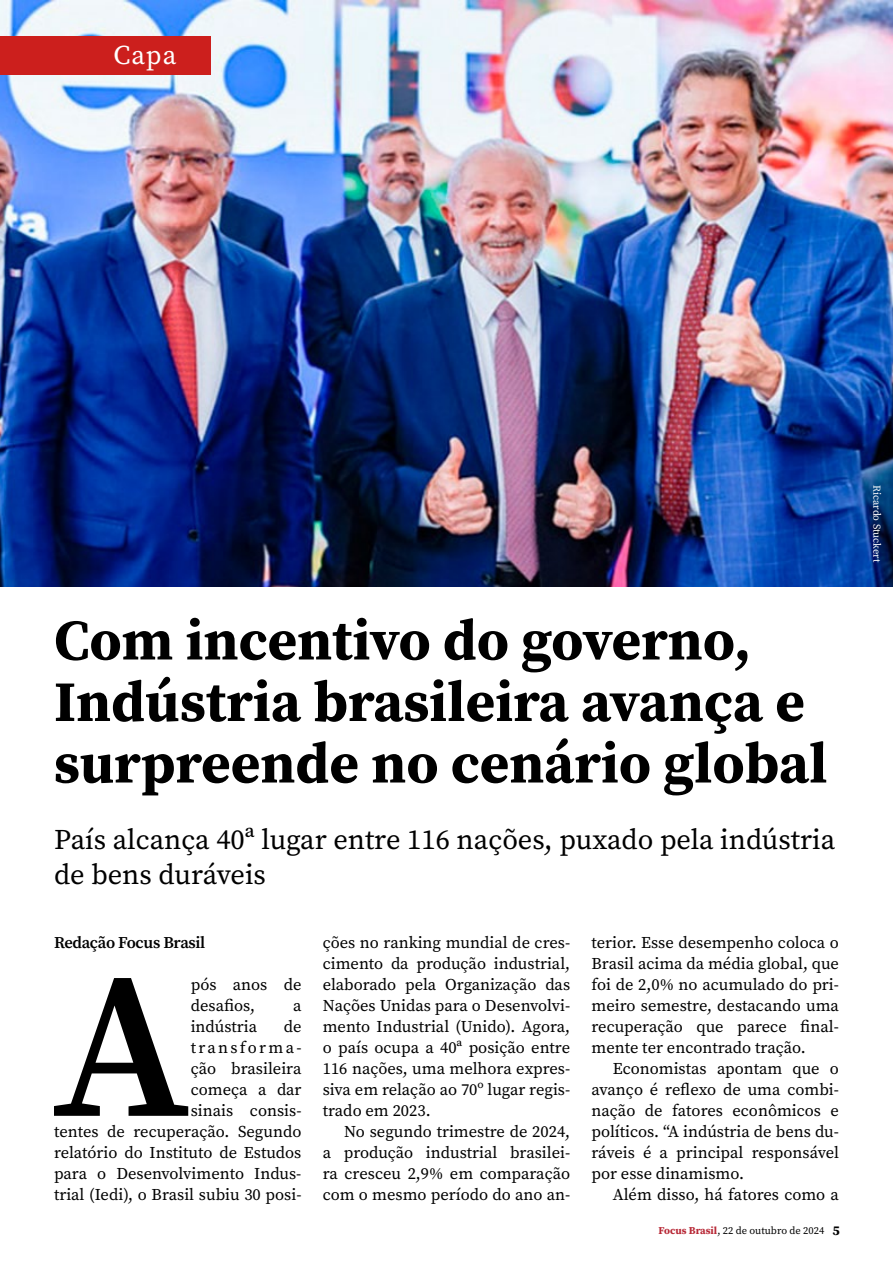
<style>
.page{position:relative;width:893px;height:1263px;background:#fff}
.page>*{position:absolute;margin:0;border:0;box-sizing:border-box;transform-origin:0 0}
.t1{font:600 206.55px "Source Serif Pro";color:#000}
.t2{font:700 57px/61.5px "Source Serif Pro";color:#000}
.t3{font:28.5px/34.2px "Source Serif Pro";color:#000}
.t4{font:27px "Source Serif Pro";color:#fff}
.t5{font:16.5px/21px "Source Serif Pro";color:#000;text-align:justify}
.t6{font:600 16.5px "Source Serif Pro";letter-spacing:-.02em;color:#000}
.t7{font:10.5px "Source Serif Pro";color:#000}
.t8{font:10.5px "Source Serif Pro";color:#fff}
.s1{font-weight:700;color:#b72735}
.s2{font-weight:700;font-size:13.5px}
</style>
<div class="page">
<img style="left:0;top:0;width:893px;height:587px">
<div style="left:0;top:36px;width:210px;height:38px;background:#cc1f1d"></div>
<h3 class="t4" style="left:113px;top:37px;width:64px">Capa</h3>
<h2 class="t2" style="left:54px;top:609px;width:775px">Com incentivo do governo,<br>Indústria brasileira avança e surpreende no cenário global</h2>
<h3 class="t3" style="left:54px;top:823px;width:783px">País alcança 40ª lugar entre 116 nações, puxado pela indústria de bens duráveis</h3>
<p class="t6" style="left:54px;top:931px;width:153px">Redação Focus Brasil</p>
<h1 class="t1" style="left:53px;top:906px;width:140px">A</h1>
<p class="t5" style="left:191px;top:974px;width:112px">pós anos de desafios,</p>
<p class="t5" style="left:293px;top:995px;width:10px">a</p>
<p class="t5" style="left:191px;top:1016px;width:68px">indústria</p>
<p class="t5" style="left:54px;top:1016px;width:249px;text-align:right">de<br>transforma-<br>ção brasileira<br>começa a dar<br>sinais consis-<br>tentes de recuperação. Segundo relatório do Instituto de Estudos para o Desenvolvimento Indus&shy;trial (Iedi), o Brasil subiu 30 posi-</p>
<p class="t5" style="left:323px;top:932px;width:249px">ções no ranking mundial de cres&shy;cimento da produção industrial, elaborado pela Organização das Nações Unidas para o Desenvolvi&shy;mento Industrial (Unido). Agora, o país ocupa a 40ª posição entre 116 nações, uma melhora expres&shy;siva em relação ao 70º lugar regis&shy;trado em 2023.</p>
<p class="t5" style="left:323px;top:1121px;width:249px;text-indent:21px">No segundo trimestre de 2024, a produção industrial brasilei&shy;ra cresceu 2,9% em comparação com o mesmo período do ano an-</p>
<p class="t5" style="left:591px;top:932px;width:249px">terior. Esse desempenho coloca o Brasil acima da média global, que foi de 2,0% no acumulado do pri&shy;meiro semestre, destacando uma recuperação que parece final&shy;mente ter encontrado tração.</p>
<p class="t5" style="left:591px;top:1058px;width:249px;text-indent:21px">Economistas apontam que o avanço é reflexo de uma combi&shy;nação de fatores econômicos e políticos. “A indústria de bens du&shy;ráveis é a principal responsável por esse dinamismo.</p>
<p class="t5" style="left:613px;top:1184px;width:228px">Além disso, há fatores como a</p>
<p class="t7" style="left:658px;top:1224px;width:183px"><span class="s1">Focus Brasil</span>, 22 de outubro de 2024 <span class="s2">5</span></p>
<p class="t8" style="left:884px;top:485px;width:79px;rotate:90deg">Ricardo Stuckert</p>
</div>
